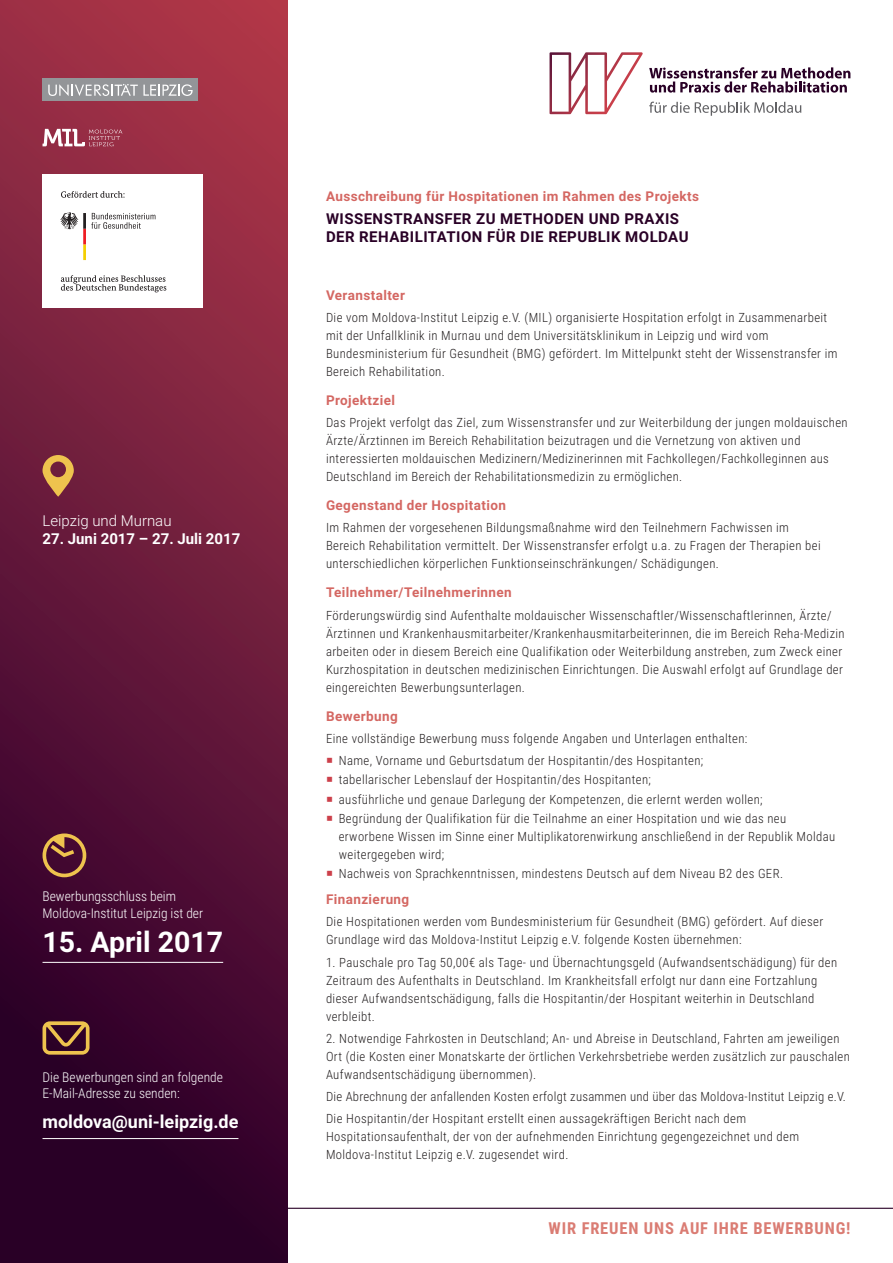
<style>
.page{position:relative;width:893px;height:1263px;background:#fff}
.page>*{position:absolute;margin:0;border:0;box-sizing:border-box;transform-origin:0 0}
.t1{font:700 28.5px "Roboto";color:#fff}
.t2{font:700 18px "Roboto";color:#fff}
.t3{font:700 16.5px "Roboto Condensed";letter-spacing:.05em;color:#da7c73}
.t4{font:700 15px/18px "Roboto";letter-spacing:.03em;color:#290026}
.t5{font:700 15px "Roboto";color:#fff}
.t6{font:300 15px "Roboto";color:#fff}
.t7{font:700 13.5px "Roboto";letter-spacing:.03em;color:#d46762}
.t8{font:300 13.5px/16.2px "Roboto Condensed";color:#fff}
.t9{font:300 12.75px/18px "Roboto Condensed";letter-spacing:.03em;color:#231f20}
</style>
<div class="page">
<svg style="left:0;top:0;width:287px;height:1263px;background:#621737"></svg>
<hr style="left:43px;top:962px;width:180px;height:1px;background:#fff">
<hr style="left:43px;top:1138px;width:195px;height:1px;background:#fff">
<svg style="left:43px;top:455px;width:31px;height:42px"></svg>
<svg style="left:43px;top:833px;width:43px;height:44px;background:#7a4439"></svg>
<svg style="left:43px;top:1021px;width:47px;height:34px;background:#7f5337"></svg>
<hr style="left:287px;top:1208px;width:606px;height:1px;background:#290026">
<svg style="left:43px;top:129px;width:79px;height:17px"></svg>
<div style="left:43px;top:79px;width:155px;height:22px;background:#939598"></div>
<svg style="left:48px;top:84px;width:145px;height:12px"></svg>
<div style="left:43px;top:174px;width:160px;height:134px;background:#fff"></div>
<svg style="left:60px;top:191px;width:106px;height:101px"></svg>
<svg style="left:549px;top:52px;width:94px;height:62px"></svg>
<svg style="left:649px;top:67px;width:201px;height:26px"></svg>
<svg style="left:649px;top:102px;width:152px;height:14px"></svg>
<p class="t6" style="left:43px;top:510px;width:131px">Leipzig und Murnau</p>
<p class="t5" style="left:43px;top:528px;width:199px">27. Juni 2017 – 27. Juli 2017</p>
<p class="t8" style="left:43px;top:888px;width:162px">Bewerbungsschluss beim<br>Moldova-Institut Leipzig ist der</p>
<h1 class="t1" style="left:43px;top:922px;width:182px">15. April 2017</h1>
<p class="t8" style="left:43px;top:1068px;width:182px">Die Bewerbungen sind an folgende<br>E-Mail-Adresse zu senden:</p>
<h2 class="t2" style="left:43px;top:1109px;width:197px">moldova@uni-leipzig.de</h2>
<p class="t7" style="left:326px;top:187px;width:374px">Ausschreibung für Hospitationen im Rahmen des Projekts</p>
<p class="t4" style="left:326px;top:209px;width:364px">WISSENSTRANSFER ZU METHODEN UND PRAXIS<br>DER REHABILITATION FÜR DIE REPUBLIK MOLDAU</p>
<p class="t7" style="left:326px;top:285px;width:80px">Veranstalter</p>
<p class="t9" style="left:326px;top:308px;width:513px">Die vom Moldova-Institut Leipzig e.V. (MIL) organisierte Hospitation erfolgt in Zusammenarbeit mit der Unfallklinik in Murnau und dem Universitätsklinikum in Leipzig und wird vom Bundesministerium für Gesundheit (BMG) gefördert. Im Mittelpunkt steht der Wissenstransfer im Bereich Rehabilitation.</p>
<p class="t7" style="left:326px;top:391px;width:70px">Projektziel</p>
<p class="t9" style="left:326px;top:413px;width:523px">Das Projekt verfolgt das Ziel, zum Wissenstransfer und zur Weiterbildung der jungen moldauischen Ärzte/Ärztinnen im Bereich Rehabilitation beizutragen und die Vernetzung von aktiven und interessierten moldauischen Medizinern/Medizinerinnen mit Fachkollegen/Fachkolleginnen aus Deutschland im Bereich der Rehabilitationsmedizin zu ermöglichen.</p>
<p class="t7" style="left:326px;top:496px;width:182px">Gegenstand der Hospitation</p>
<p class="t9" style="left:326px;top:518px;width:496px">Im Rahmen der vorgesehenen Bildungsmaßnahme wird den Teilnehmern Fachwissen im<br>Bereich Rehabilitation vermittelt. Der Wissenstransfer erfolgt u.a. zu Fragen der Therapien bei unterschiedlichen körperlichen Funktionseinschränkungen/ Schädigungen.</p>
<p class="t7" style="left:326px;top:583px;width:187px">Teilnehmer/Teilnehmerinnen</p>
<p class="t9" style="left:326px;top:605px;width:520px">Förderungswürdig sind Aufenthalte moldauischer Wissenschaftler/Wissenschaftlerinnen, Ärzte/ Ärztinnen und Krankenhausmitarbeiter/Krankenhausmitarbeiterinnen, die im Bereich Reha-Medizin arbeiten oder in diesem Bereich eine Qualifikation oder Weiterbildung anstreben, zum Zweck einer Kurzhospitation in deutschen medizinischen Einrichtungen. Die Auswahl erfolgt auf Grundlage der eingereichten Bewerbungsunterlagen.</p>
<p class="t7" style="left:326px;top:706px;width:73px">Bewerbung</p>
<p class="t9" style="left:339px;top:727px;width:410px;line-height:22.2px;text-indent:-13px">Eine vollständige Bewerbung muss folgende Angaben und Unterlagen enthalten:<br>Name, Vorname und Geburtsdatum der Hospitantin/des Hospitanten;</p>
<p class="t9" style="left:339px;top:770px;width:449px;line-height:19.4px">tabellarischer Lebenslauf der Hospitantin/des Hospitanten;<br>ausführliche und genaue Darlegung der Kompetenzen, die erlernt werden wollen;<br>Begründung der Qualifikation für die Teilnahme an einer Hospitation und wie das neu</p>
<p class="t9" style="left:339px;top:827px;width:498px">erworbene Wissen im Sinne einer Multiplikatorenwirkung anschließend in der Republik Moldau weitergegeben wird;</p>
<p class="t9" style="left:339px;top:864px;width:446px">Nachweis von Sprachkenntnissen, mindestens Deutsch auf dem Niveau B2 des GER.</p>
<p class="t7" style="left:326px;top:890px;width:85px">Finanzierung</p>
<p class="t9" style="left:326px;top:912px;width:499px">Die Hospitationen werden vom Bundesministerium für Gesundheit (BMG) gefördert. Auf dieser<br>Grundlage wird das Moldova-Institut Leipzig e.V. folgende Kosten übernehmen:</p>
<p class="t9" style="left:326px;top:953px;width:513px">1. Pauschale pro Tag 50,00€ als Tage- und Übernachtungsgeld (Aufwandsentschädigung) für den Zeitraum des Aufenthalts in Deutschland. Im Krankheitsfall erfolgt nur dann eine Fortzahlung dieser Aufwandsentschädigung, falls die Hospitantin/der Hospitant weiterhin in Deutschland verbleibt.</p>
<p class="t9" style="left:326px;top:1029px;width:525px">2. Notwendige Fahrkosten in Deutschland; An- und Abreise in Deutschland, Fahrten am jeweiligen<br>Ort (die Kosten einer Monatskarte der örtlichen Verkehrsbetriebe werden zusätzlich zur pauschalen<br>Aufwandsentschädigung übernommen).</p>
<p class="t9" style="left:326px;top:1085px;width:521px;line-height:22.2px">Die Abrechnung der anfallenden Kosten erfolgt zusammen und über das Moldova-Institut Leipzig e.V.<br>Die Hospitantin/der Hospitant erstellt einen aussagekräftigen Bericht nach dem</p>
<p class="t9" style="left:326px;top:1127px;width:475px">Hospitationsaufenthalt, der von der aufnehmenden Einrichtung gegengezeichnet und dem<br>Moldova-Institut Leipzig e.V. zugesendet wird.</p>
<p class="t3" style="left:549px;top:1216px;width:303px">WIR FREUEN UNS AUF IHRE BEWERBUNG!</p>
</div>
